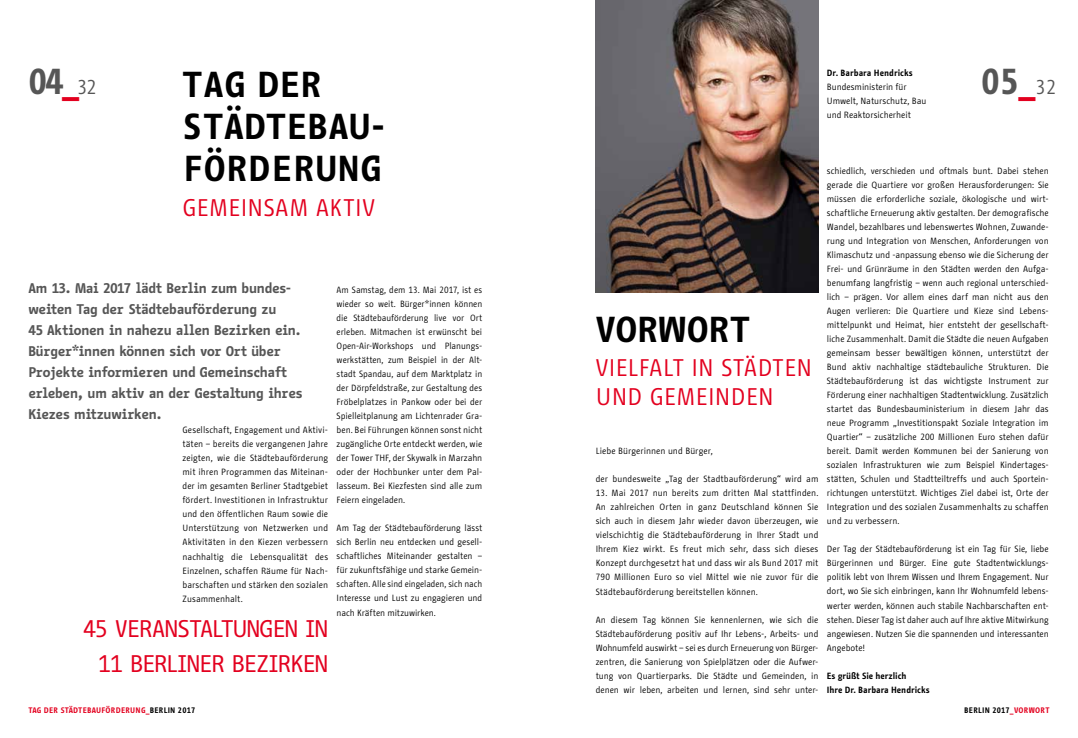
<style>
.page{position:relative;width:1078px;height:738px;background:#fff}
.page>*{position:absolute;margin:0;border:0;box-sizing:border-box;transform-origin:0 0}
.t1{font:700 36px/42px "BMF Change Letter";letter-spacing:.04em;color:#000}
.t2{font:700 36px "BMF Change";color:#565656}
.t3{font:24px/29px "BMF Change";letter-spacing:.015em;color:#e3001f}
.t4{font:24px/35px "BMF Change Letter";letter-spacing:-.035em;color:#e3001f;text-align:center}
.t5{font:700 14px/21px "BMF Change Letter";letter-spacing:-.025em;color:#565656}
.t6{font:9px/14px "BMF Change";letter-spacing:.005em;color:#000;text-align:justify}
.t7{font:700 9px/14px "BMF Change";color:#000}
.t8{font:700 8px "BMF Change";letter-spacing:.03em;color:#e3001f}
.t9{font:700 8px "BMF Change";letter-spacing:.03em;color:#000}
.s1{color:#e3001f}
.s2{font-weight:400;font-size:20px}
.s3{color:#000}
</style>
<div class="page">
<img style="left:595px;top:0;width:223px;height:292px">
<h1 class="t2" style="left:28px;top:56px;width:70px">04<span class="s1">_</span><span class="s2">32</span></h1>
<h1 class="t2" style="left:980px;top:56px;width:77px">05<span class="s1">_</span><span class="s2">32</span></h1>
<p class="t7" style="left:826px;top:65px;width:87px">Dr. Barbara Hendricks</p>
<p class="t6" style="left:826px;top:79px;width:101px;text-align:left">Bundesministerin für<br>Umwelt, Naturschutz, Bau und Reaktorsicherheit</p>
<h1 class="t1" style="left:182px;top:62px;width:205px">TAG DER<br>STÄDTEBAU-<br>FÖRDERUNG</h1>
<h2 class="t3" style="left:182px;top:192px;width:194px">GEMEINSAM AKTIV</h2>
<p class="t6" style="left:826px;top:163px;width:223px">schiedlich, verschieden und oftmals bunt. Dabei stehen gerade die Quartiere vor großen Herausforderungen: Sie müssen die erforderliche soziale, ökologische und wirt&shy;schaftliche Erneuerung aktiv gestalten. Der demografische Wandel, bezahlbares und lebenswertes Wohnen, Zuwande&shy;rung und Integration von Menschen, Anforderungen von Klimaschutz und -anpassung ebenso wie die Sicherung der Frei- und Grünräume in den Städten werden den Aufga&shy;benumfang langfristig – wenn auch regional unterschied&shy;lich – prägen. Vor allem eines darf man nicht aus den Augen verlieren: Die Quartiere und Kieze sind Lebens&shy;mittelpunkt und Heimat, hier entsteht der gesellschaft&shy;liche Zusammenhalt. Damit die Städte die neuen Aufgaben gemeinsam besser bewältigen können, unterstützt der Bund aktiv nachhaltige städtebauliche Strukturen. Die Städtebauförderung ist das wichtigste Instrument zur Förderung einer nachhaltigen Stadtentwicklung. Zusätzlich startet das Bundesbauministerium in diesem Jahr das neue Programm „Investitionspakt Soziale Integration im Quartier“ – zusätzliche 200 Millionen Euro stehen dafür bereit. Damit werden Kommunen bei der Sanierung von sozialen Infrastrukturen wie zum Beispiel Kindertages&shy;stätten, Schulen und Stadtteiltreffs und auch Sportein&shy;richtungen unterstützt. Wichtiges Ziel dabei ist, Orte der Integration und des sozialen Zusammenhalts zu schaffen und zu verbessern.</p>
<p class="t6" style="left:826px;top:541px;width:223px">Der Tag der Städtebauförderung ist ein Tag für Sie, liebe Bürgerinnen und Bürger. Eine gute Stadtentwicklungs&shy;politik lebt von Ihrem Wissen und Ihrem Engagement. Nur dort, wo Sie sich einbringen, kann Ihr Wohnumfeld lebens&shy;werter werden, können auch stabile Nachbarschaften ent&shy;stehen. Dieser Tag ist daher auch auf Ihre aktive Mitwirkung angewiesen. Nutzen Sie die spannenden und interessanten Angebote!</p>
<p class="t7" style="left:826px;top:667px;width:104px">Es grüßt Sie herzlich<br>Ihre Dr. Barbara Hendricks</p>
<p class="t5" style="left:28px;top:277px;width:276px">Am 13. Mai 2017 lädt Berlin zum bundes&shy;weiten Tag der Städtebauförderung zu<br>45 Aktionen in nahezu allen Bezirken ein.<br>Bürger*innen können sich vor Ort über Projekte informieren und Gemeinschaft erleben, um aktiv an der Gestaltung ihres Kiezes mitzuwirken.</p>
<p class="t6" style="left:336px;top:282px;width:147px">Am Samstag, dem 13. Mai 2017, ist es wieder so weit. Bürger*innen können die Städtebauförderung live vor Ort erleben. Mitmachen ist erwünscht bei Open-Air-Workshops und Planungs&shy;werkstätten, zum Beispiel in der Alt&shy;stadt Spandau, auf dem Marktplatz in der Dörpfeldstraße, zur Gestaltung des Fröbelplatzes in Pankow oder bei der Spielleitplanung am Lichtenrader Gra&shy;ben. Bei Führungen können sonst nicht zugängliche Orte entdeckt werden, wie der Tower THF, der Skywalk in Marzahn oder der Hochbunker unter dem Pal&shy;lasseum. Bei Kiezfesten sind alle zum Feiern eingeladen.</p>
<p class="t6" style="left:336px;top:520px;width:147px">Am Tag der Städtebauförderung lässt sich Berlin neu entdecken und gesell&shy;schaftliches Miteinander gestalten – für zukunftsfähige und starke Gemein&shy;schaften. Alle sind eingeladen, sich nach Interesse und Lust zu engagieren und nach Kräften mitzuwirken.</p>
<h1 class="t1" style="left:596px;top:307px;width:155px">VORWORT</h1>
<h2 class="t3" style="left:595px;top:352px;width:218px">VIELFALT IN STÄDTEN<br>UND GEMEINDEN</h2>
<p class="t6" style="left:182px;top:422px;width:147px">Gesellschaft, Engagement und Aktivi&shy;täten – bereits die vergangenen Jahre zeigten, wie die Städtebauförderung mit ihren Programmen das Miteinan&shy;der im gesamten Berliner Stadtgebiet fördert. Investitionen in Infrastruktur und den öffentlichen Raum sowie die Unterstützung von Netzwerken und Aktivitäten in den Kiezen verbessern nachhaltig die Lebensqualität des Einzelnen, schaffen Räume für Nach&shy;barschaften und stärken den sozialen Zusammenhalt.</p>
<h2 class="t4" style="left:83px;top:609px;width:246px">45 VERANSTALTUNGEN IN<br>11 BERLINER BEZIRKEN</h2>
<p class="t6" style="left:595px;top:443px;width:118px">Liebe Bürgerinnen und Bürger,</p>
<p class="t6" style="left:595px;top:471px;width:224px">der bundesweite „Tag der Stadtbauförderung“ wird am</p>
<p class="t6" style="left:595px;top:485px;width:224px">13. Mai 2017 nun bereits zum dritten Mal stattfinden.<br>An zahlreichen Orten in ganz Deutschland können Sie sich auch in diesem Jahr wieder davon überzeugen, wie vielschichtig die Städtebauförderung in Ihrer Stadt und Ihrem Kiez wirkt. Es freut mich sehr, dass sich dieses Konzept durchgesetzt hat und dass wir als Bund 2017 mit 790 Millionen Euro so viel Mittel wie nie zuvor für die Städtebauförderung bereitstellen können.</p>
<p class="t6" style="left:595px;top:611px;width:224px">An diesem Tag können Sie kennenlernen, wie sich die Städtebauförderung positiv auf Ihr Lebens-, Arbeits- und Wohnumfeld auswirkt – sei es durch Erneuerung von Bürger&shy;zentren, die Sanierung von Spielplätzen oder die Aufwer&shy;tung von Quartierparks. Die Städte und Gemeinden, in denen wir leben, arbeiten und lernen, sind sehr unter-</p>
<p class="t8" style="left:28px;top:704px;width:168px">TAG DER STÄDTEBAUFÖRDERUNG_<span class="s3">BERLIN 2017</span></p>
<p class="t9" style="left:964px;top:704px;width:87px">BERLIN 2017<span class="s1">_VORWORT</span></p>
</div>
